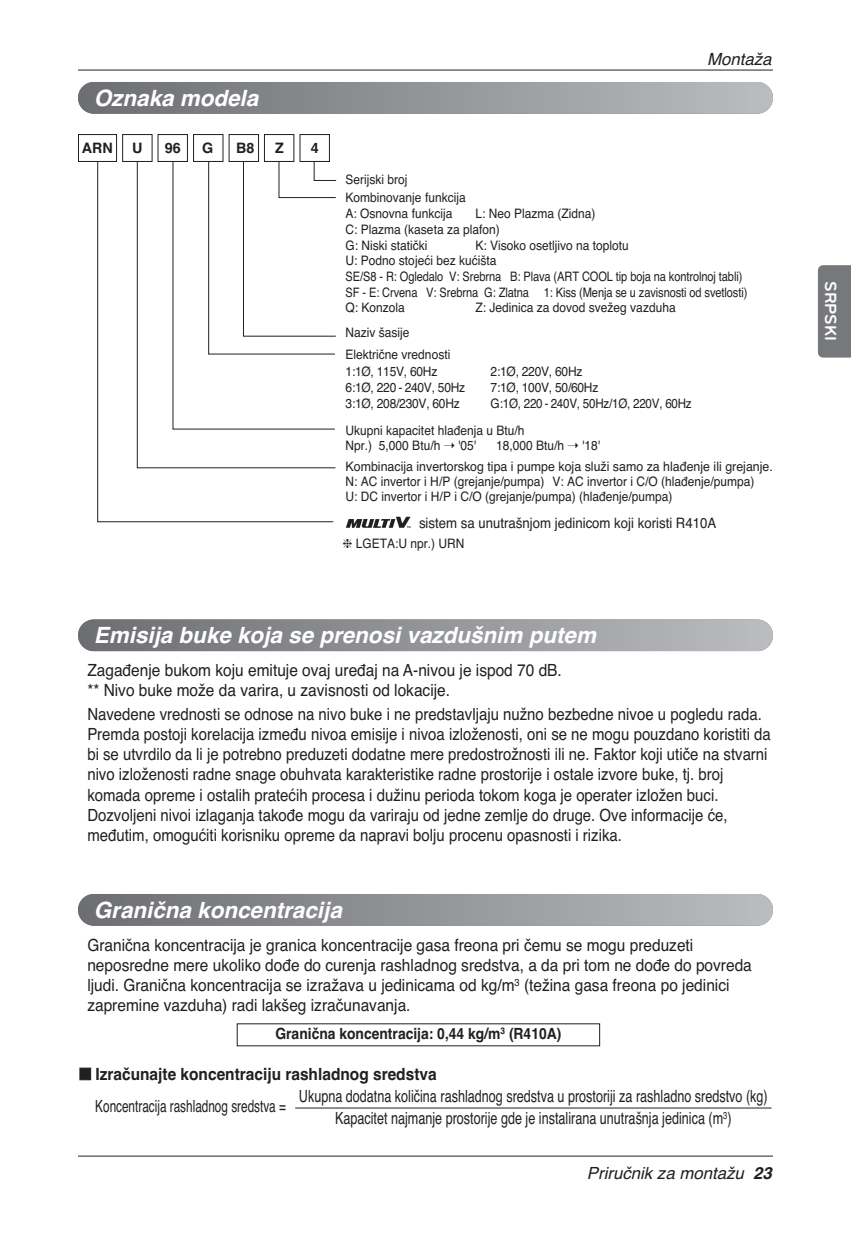
<style>
.page{position:relative;width:851px;height:1248px;background:#fff}
.page>*{position:absolute;margin:0;border:0;box-sizing:border-box;transform-origin:0 0}
.t1{font:italic 700 22.4px "Helvetica";color:#fff}
.t2{font:16.8px/20.2px "Helvetica";color:#231f20;scale:.89 1}
.t3{font:16.8px/20.2px "Helvetica";color:#231f20;scale:.92 1}
.t4{font:16.8px/22.8px "Helvetica";color:#231f20;text-align:center;scale:.75 1}
.t5{font:700 16.8px/32px "Helvetica";color:#231f20;scale:.92 1}
.t6{font:italic 16.8px "Helvetica";color:#231f20}
.t7{font:700 16.8px "Bryant LG";color:#fff}
.t8{font:700 15.4px "Helvetica";color:#231f20;scale:.9 1}
.t9{font:14.4px "Helvetica";color:#231f20;scale:.92 1}
.t10{font:700 14.4px "Helvetica";color:#231f20}
.t11{font:13px/15.6px "Helvetica";color:#231f20;scale:.92 1}
.t12{font:13px/15.6px "Helvetica";letter-spacing:-.02em;color:#231f20;scale:.92 1}
.s1{font-weight:400}
.s2{font-weight:700}
</style>
<div class="page">
<hr style="left:78px;top:1155px;width:694px;height:1px;background:#231f20">
<hr style="left:78px;top:70px;width:694px;height:1px;background:#231f20">
<div style="left:817px;top:265px;width:33px;height:92px;background:#76787b"></div>
<div style="left:78px;top:82px;width:694px;height:32px;background:linear-gradient(to right,#6c6e71,#bbbcbf);border-radius:16px"></div>
<div style="left:78px;top:619px;width:694px;height:32px;background:linear-gradient(to right,#6c6e71,#bbbcbf);border-radius:16px"></div>
<hr style="left:295px;top:1107px;width:476px;height:1px;background:#231f20">
<div style="left:78px;top:893px;width:694px;height:32px;background:linear-gradient(to right,#6c6e71,#bbbcbf);border-radius:16px"></div>
<svg style="left:346px;top:516px;width:64px;height:12px"></svg>
<svg style="left:97px;top:161px;width:237px;height:361px"></svg>
<div style="left:78px;top:134px;width:39px;height:28px;border:1px solid #231f20"></div>
<div style="left:122px;top:134px;width:30px;height:28px;border:1px solid #231f20"></div>
<div style="left:193px;top:134px;width:30px;height:28px;border:1px solid #231f20"></div>
<div style="left:157px;top:134px;width:31px;height:28px;border:1px solid #231f20"></div>
<div style="left:264px;top:134px;width:30px;height:28px;border:1px solid #231f20"></div>
<div style="left:228px;top:134px;width:31px;height:28px;border:1px solid #231f20"></div>
<div style="left:299px;top:134px;width:31px;height:28px;border:1px solid #231f20"></div>
<p class="t1" style="left:94px;top:90px;width:166px">Oznaka modela</p>
<p class="t10" style="left:82px;top:143px;width:33px">ARN</p>
<p class="t10" style="left:132px;top:143px;width:12px">U</p>
<p class="t10" style="left:165px;top:143px;width:17px">96</p>
<p class="t10" style="left:202px;top:143px;width:13px">G</p>
<p class="t10" style="left:236px;top:143px;width:20px">B8</p>
<p class="t10" style="left:275px;top:143px;width:10px">Z</p>
<p class="t10" style="left:311px;top:143px;width:9px">4</p>
<p class="t11" style="left:345px;top:172px;width:69px">Serijski broj</p>
<p class="t6" style="left:707px;top:53px;width:66px">Montaža</p>
<p class="t11" style="left:345px;top:191px;width:132px">Kombinovanje funkcija<br>A: Osnovna funkcija</p>
<p class="t11" style="left:345px;top:207px;width:273px;text-indent:130px">L: Neo Plazma (Zidna)<br>C: Plazma (kaseta za plafon)<br>G: Niski statički</p>
<p class="t11" style="left:345px;top:238px;width:438px;text-indent:130px">K: Visoko osetljivo na toplotu<br>U: Podno stojeći bez kućišta<br>SE/S8 - R: Ogledalo V: Srebrna B: Plava (ART COOL tip boja na kontrolnoj tabli)<br>SF - E: Crvena V: Srebrna G: Zlatna 1: Kiss (Menja se u zavisnosti od svetlosti)<br>Q: Konzola</p>
<p class="t11" style="left:475px;top:301px;width:219px">Z: Jedinica za dovod svežeg vazduha</p>
<p class="t11" style="left:345px;top:323px;width:115px;line-height:22px">Naziv šasije<br>Električne vrednosti</p>
<p class="t12" style="left:345px;top:365px;width:131px">1:1Ø, 115V, 60Hz<br>6:1Ø, 220 - 240V, 50Hz<br>3:1Ø, 208/230V, 60Hz</p>
<p class="t12" style="left:490px;top:365px;width:220px">2:1Ø, 220V, 60Hz<br>7:1Ø, 100V, 50/60Hz<br>G:1Ø, 220 - 240V, 50Hz/1Ø, 220V, 60Hz</p>
<p class="t11" style="left:345px;top:424px;width:196px">Ukupni kapacitet hlađenja u Btu/h<br>Npr.) 5,000 Btu/h ➝ '05'</p>
<p class="t11" style="left:345px;top:437px;width:466px;line-height:20.4px;text-indent:150px">18,000 Btu/h ➝ '18'<br>Kombinacija invertorskog tipa i pumpe koja služi samo za hlađenje ili grejanje.</p>
<p class="t11" style="left:345px;top:474px;width:446px">N: AC invertor i H/P (grejanje/pumpa) V: AC invertor i C/O (hlađenje/pumpa)<br>U: DC invertor i H/P i C/O (grejanje/pumpa) (hlađenje/pumpa)</p>
<p class="t9" style="left:419px;top:517px;width:324px">sistem sa unutrašnjom jedinicom koji koristi R410A</p>
<p class="t11" style="left:343px;top:536px;width:134px">❈ LGETA:U npr.) URN</p>
<p class="t1" style="left:94px;top:627px;width:503px">Emisija buke koja se prenosi vazdušnim putem</p>
<p class="t3" style="left:87px;top:661px;width:517px">Zagađenje bukom koju emituje ovaj uređaj na A-nivou je ispod 70 dB. ** Nivo buke može da varira, u zavisnosti od lokacije.</p>
<p class="t2" style="left:87px;top:705px;width:769px">Navedene vrednosti se odnose na nivo buke i ne predstavljaju nužno bezbedne nivoe u pogledu rada.<br>Premda postoji korelacija između nivoa emisije i nivoa izloženosti, oni se ne mogu pouzdano koristiti da bi se utvrdilo da li je potrebno preduzeti dodatne mere predostrožnosti ili ne. Faktor koji utiče na stvarni nivo izloženosti radne snage obuhvata karakteristike radne prostorije i ostale izvore buke, tj. broj komada opreme i ostalih pratećih procesa i dužinu perioda tokom koga je operater izložen buci.<br>Dozvoljeni nivoi izlaganja takođe mogu da variraju od jedne zemlje do druge. Ove informacije će, međutim, omogućiti korisniku opreme da napravi bolju procenu opasnosti i rizika.</p>
<p class="t1" style="left:94px;top:901px;width:249px">Granična koncentracija</p>
<p class="t3" style="left:87px;top:936px;width:723px">Granična koncentracija je granica koncentracije gasa freona pri čemu se mogu preduzeti neposredne mere ukoliko dođe do curenja rashladnog sredstva, a da pri tom ne dođe do povreda ljudi. Granična koncentracija se izražava u jedinicama od kg/m<sup>3</sup> (težina gasa freona po jedinici zapremine vazduha) radi lakšeg izračunavanja.</p>
<p class="t8" style="left:275px;top:1028px;width:319px">Granična koncentracija: 0,44 kg/m<sup>3</sup> (R410A)</p>
<p class="t5" style="left:95px;top:1059px;width:372px;text-indent:-16px">■ Izračunajte koncentraciju rashladnog sredstva<br><span class="s1">Koncentracija rashladnog sredstva =</span></p>
<p class="t4" style="left:299px;top:1085px;width:626px">Ukupna dodatna količina rashladnog sredstva u prostoriji za rashladno sredstvo (kg)<br>Kapacitet najmanje prostorije gde je instalirana unutrašnja jedinica (m<sup>3</sup>)</p>
<p class="t6" style="left:587px;top:1167px;width:186px">Priručnik za montažu <span class="s2">23</span></p>
<p class="t7" style="left:840px;top:281px;width:61px;rotate:90deg">SRPSKI</p>
</div>
